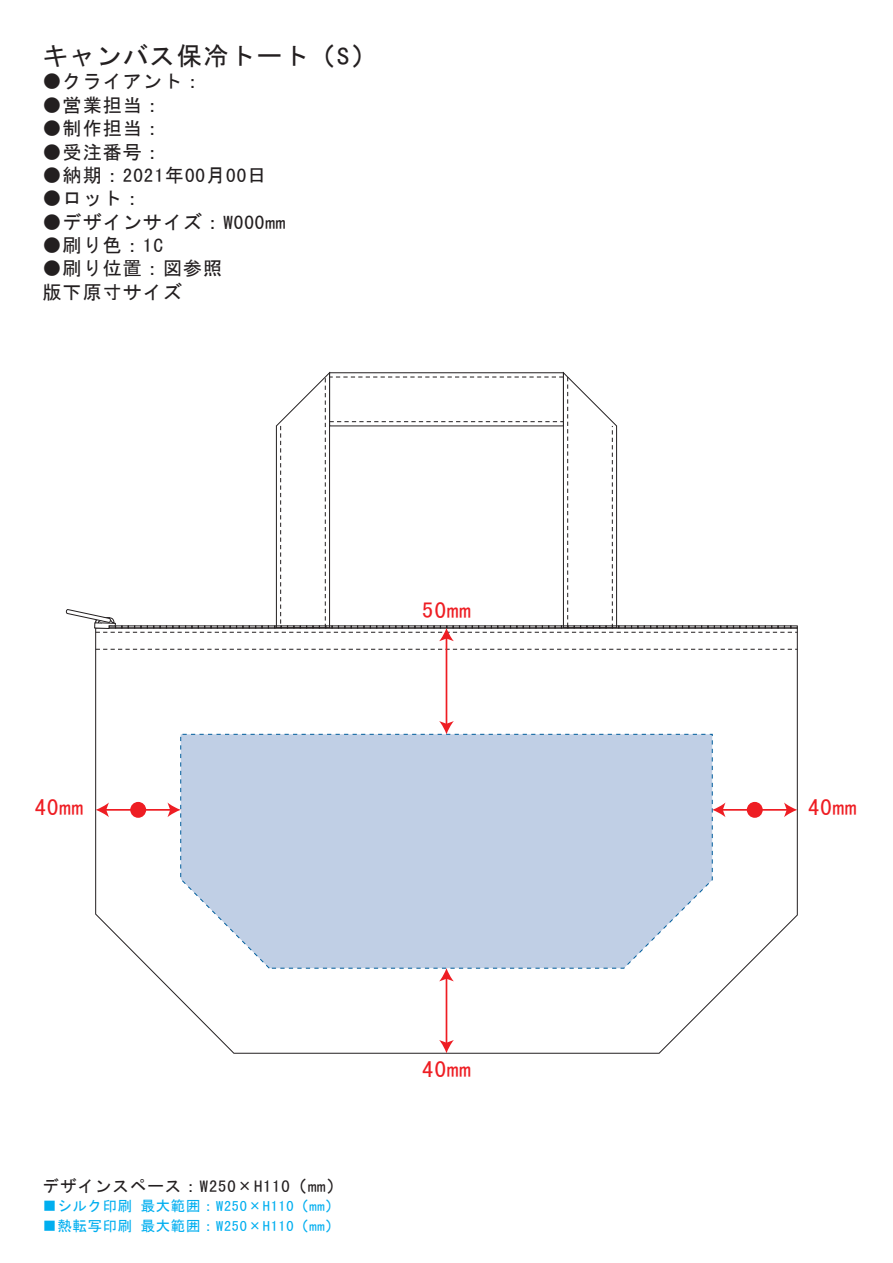
<style>
.page{position:relative;width:893px;height:1263px;background:#fff}
.page>*{position:absolute;margin:0;border:0;box-sizing:border-box;transform-origin:0 0}
.t1{font:25.5px "MS Gothic";letter-spacing:.05em;color:#231f20}
.t2{font:22.5px "MS Gothic";letter-spacing:.05em;color:#ee1d23}
.t3{font:19.12px/23.4px "MS Gothic";letter-spacing:.05em;color:#231f20}
.t4{font:16.65px "MS Gothic";letter-spacing:.05em;color:#231f20}
.t5{font:14.33px "MS Gothic";letter-spacing:.05em;color:#00aeef}
</style>
<div class="page">
<svg style="left:95px;top:641px;width:703px;height:413px"></svg>
<svg style="left:96px;top:649px;width:701px;height:1px"></svg>
<svg style="left:180px;top:734px;width:533px;height:235px;background:#c3d1e6"></svg>
<hr style="left:105px;top:809px;width:67px;height:2px;background:#ee1d23">
<svg style="left:167px;top:802px;width:14px;height:15px"></svg>
<svg style="left:96px;top:802px;width:13px;height:15px"></svg>
<div style="left:130px;top:802px;width:16px;height:16px;background:#ee1d23;border-radius:50%"></div>
<hr style="left:446px;top:977px;width:1px;height:67px;background:#ee1d23">
<svg style="left:439px;top:1040px;width:15px;height:13px"></svg>
<svg style="left:439px;top:968px;width:15px;height:13px"></svg>
<hr style="left:446px;top:637px;width:1px;height:88px;background:#ee1d23">
<svg style="left:439px;top:721px;width:15px;height:13px"></svg>
<svg style="left:66px;top:371px;width:732px;height:270px"></svg>
<hr style="left:722px;top:809px;width:66px;height:2px;background:#ee1d23">
<svg style="left:784px;top:802px;width:13px;height:15px"></svg>
<svg style="left:712px;top:802px;width:13px;height:15px"></svg>
<div style="left:747px;top:802px;width:16px;height:16px;background:#ee1d23;border-radius:50%"></div>
<h1 class="t1" style="left:43px;top:43px;width:335px">キャンバス保冷トート（S）</h1>
<p class="t3" style="left:43px;top:70px;width:161px">●クライアント：</p>
<p class="t3" style="left:43px;top:93px;width:121px">●営業担当：</p>
<p class="t3" style="left:43px;top:116px;width:121px">●制作担当：</p>
<p class="t3" style="left:43px;top:140px;width:121px">●受注番号：</p>
<p class="t3" style="left:43px;top:163px;width:225px">●納期：2021年00月00日</p>
<p class="t3" style="left:43px;top:187px;width:101px">●ロット：</p>
<p class="t3" style="left:43px;top:210px;width:244px">●デザインサイズ：W000mm</p>
<p class="t3" style="left:43px;top:233px;width:122px">●刷り色：1C</p>
<p class="t3" style="left:43px;top:257px;width:181px">●刷り位置：図参照版下原寸サイズ</p>
<p class="t2" style="left:35px;top:796px;width:50px">40mm</p>
<p class="t2" style="left:422px;top:598px;width:50px">50mm</p>
<p class="t4" style="left:43px;top:1177px;width:302px">デザインスペース：W250×H110（mm）</p>
<p class="t5" style="left:43px;top:1199px;width:299px">■シルク印刷 最大範囲：W250×H110（mm）</p>
<p class="t5" style="left:43px;top:1218px;width:299px">■熱転写印刷 最大範囲：W250×H110（mm）</p>
<p class="t2" style="left:422px;top:1057px;width:50px">40mm</p>
<p class="t2" style="left:808px;top:796px;width:50px">40mm</p>
</div>
